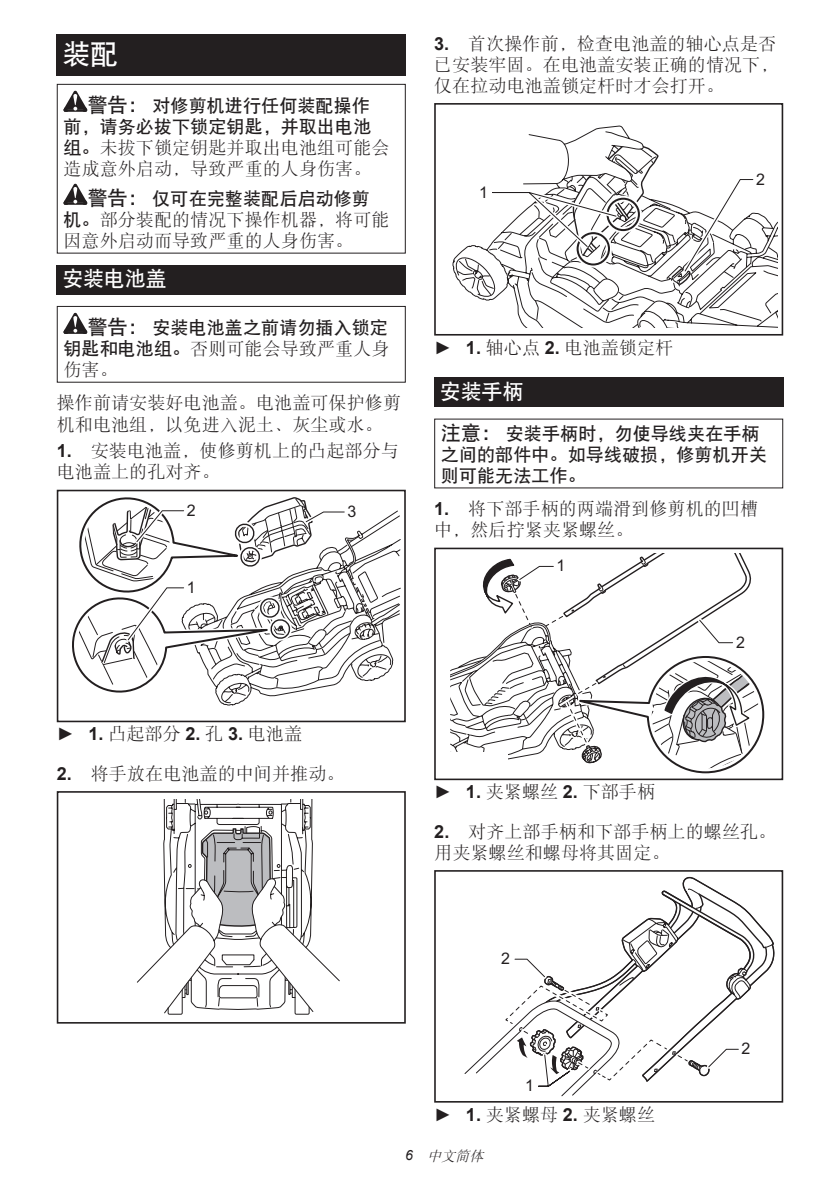
<style>
.page{position:relative;width:840px;height:1191px;background:#fff}
.page>*{position:absolute;margin:0;border:0;box-sizing:border-box;transform-origin:0 0}
.t1{font:28px "DFP Hei W7 GB EUC H";color:#fff}
.t2{font:21px "DFP Hei W7 GB EUC H";letter-spacing:-.01em;color:#fff}
.t3{font:18px/21px "DFP Song W3 GB EUC H";letter-spacing:.005em;color:#231f20}
.t4{font:18px/21px "DFP Hei W7 GB EUC H";letter-spacing:.005em;color:#231f20;text-align:right}
.t5{font:16px "Arial";color:#231f20}
.t6{font:italic 14px "DFP Song W3 GB EUC H";color:#231f20}
.s1{font-size:20px}
.s2{font-family:"DFP Hei W7 GB EUC H"}
.s3{font-family:"Arial";font-weight:700}
.s4{font-family:"Arial"}
</style>
<div class="page">
<div style="left:57px;top:34px;width:348px;height:41px;background:#231f20"></div>
<svg style="left:63px;top:91px;width:24px;height:21px"></svg>
<svg style="left:63px;top:184px;width:24px;height:21px"></svg>
<div style="left:57px;top:84px;width:348px;height:170px;border:1px solid #231f20"></div>
<div style="left:57px;top:265px;width:348px;height:29px;background:#231f20"></div>
<svg style="left:63px;top:313px;width:24px;height:21px"></svg>
<div style="left:57px;top:306px;width:348px;height:77px;border:1px solid #231f20"></div>
<svg style="left:223px;top:510px;width:178px;height:196px"></svg>
<div style="left:57px;top:490px;width:348px;height:232px;border:2px solid #231f20"></div>
<svg style="left:60px;top:490px;width:333px;height:214px"></svg>
<svg style="left:137px;top:799px;width:203px;height:216px"></svg>
<div style="left:57px;top:791px;width:348px;height:232px;border:2px solid #231f20"></div>
<svg style="left:452px;top:213px;width:325px;height:115px"></svg>
<div style="left:434px;top:307px;width:73px;height:28px;background:#fff"></div>
<div style="left:434px;top:103px;width:348px;height:232px;border:2px solid #231f20"></div>
<svg style="left:488px;top:125px;width:268px;height:171px"></svg>
<div style="left:434px;top:377px;width:348px;height:30px;background:#231f20"></div>
<div style="left:434px;top:547px;width:348px;height:233px;border:2px solid #231f20"></div>
<svg style="left:450px;top:553px;width:315px;height:221px"></svg>
<div style="left:434px;top:870px;width:348px;height:232px;border:2px solid #231f20"></div>
<svg style="left:464px;top:876px;width:311px;height:220px"></svg>
<h1 class="t1" style="left:62px;top:40px;width:57px">装配</h1>
<p class="t4" style="left:63px;top:95px;width:309px"><span class="s1">警告：</span>对修剪机进行任何装配操作<br>前，请务必拔下锁定钥匙，并取出电池</p>
<p class="t3" style="left:63px;top:137px;width:327px"><span class="s2">组。</span>未拔下锁定钥匙并取出电池组可能会造成意外启动，导致严重的人身伤害。</p>
<p class="t4" style="left:87px;top:188px;width:284px"><span class="s1">警告：</span>仅可在完整装配后启动修剪</p>
<p class="t3" style="left:63px;top:209px;width:327px"><span class="s2">机。</span>部分装配的情况下操作机器，将可能因意外启动而导致严重的人身伤害。</p>
<p class="t2" style="left:62px;top:268px;width:106px">安装电池盖</p>
<p class="t4" style="left:87px;top:317px;width:302px"><span class="s1">警告：</span>安装电池盖之前请勿插入锁定</p>
<p class="t3" style="left:63px;top:338px;width:327px"><span class="s2">钥匙和电池组。</span>否则可能会导致严重人身伤害。</p>
<p class="t3" style="left:57px;top:392px;width:345px">操作前请安装好电池盖。电池盖可保护修剪机和电池组，以免进入泥土、灰尘或水。</p>
<p class="t3" style="left:57px;top:440px;width:343px"><span class="s3">1.</span> 安装电池盖，使修剪机上的凸起部分与电池盖上的孔对齐。</p>
<p class="t5" style="left:347px;top:501px;width:10px">3</p>
<p class="t5" style="left:187px;top:499px;width:10px">2</p>
<p class="t5" style="left:187px;top:577px;width:10px">1</p>
<p class="t3" style="left:57px;top:723px;width:247px"><span class="s4">►</span> <span class="s3">1.</span> 凸起部分 <span class="s3">2.</span> 孔 <span class="s3">3.</span> 电池盖</p>
<p class="t3" style="left:57px;top:762px;width:289px"><span class="s3">2.</span> 将手放在电池盖的中间并推动。</p>
<p class="t3" style="left:434px;top:33px;width:345px"><span class="s3">3.</span> 首次操作前，检查电池盖的轴心点是否已安装牢固。在电池盖安装正确的情况下，仅在拉动电池盖锁定杆时才会打开。</p>
<p class="t5" style="left:479px;top:181px;width:10px">1</p>
<p class="t5" style="left:755px;top:168px;width:10px">2</p>
<p class="t3" style="left:434px;top:337px;width:240px"><span class="s4">►</span> <span class="s3">1.</span> 轴心点 <span class="s3">2.</span> 电池盖锁定杆</p>
<p class="t2" style="left:439px;top:380px;width:85px">安装手柄</p>
<p class="t4" style="left:440px;top:422px;width:327px;text-align:left"><span class="s1">注意：</span>安装手柄时，勿使导线夹在手柄之间的部件中。如导线破损，修剪机开关则可能无法工作。</p>
<p class="t3" style="left:434px;top:498px;width:325px"><span class="s3">1.</span> 将下部手柄的两端滑到修剪机的凹槽中，然后拧紧夹紧螺丝。</p>
<p class="t5" style="left:556px;top:555px;width:10px">1</p>
<p class="t5" style="left:735px;top:631px;width:10px">2</p>
<p class="t3" style="left:434px;top:781px;width:222px"><span class="s4">►</span> <span class="s3">1.</span> 夹紧螺丝 <span class="s3">2.</span> 下部手柄</p>
<p class="t3" style="left:434px;top:820px;width:343px"><span class="s3">2.</span> 对齐上部手柄和下部手柄上的螺丝孔。用夹紧螺丝和螺母将其固定。</p>
<p class="t5" style="left:501px;top:948px;width:10px">2</p>
<p class="t5" style="left:525px;top:1075px;width:10px">1</p>
<p class="t3" style="left:434px;top:1103px;width:222px"><span class="s4">►</span> <span class="s3">1.</span> 夹紧螺母 <span class="s3">2.</span> 夹紧螺丝</p>
<p class="t5" style="left:741px;top:1038px;width:10px">2</p>
<p class="t6" style="left:405px;top:1148px;width:83px"><span class="s4">6</span> 中文简体</p>
</div>
